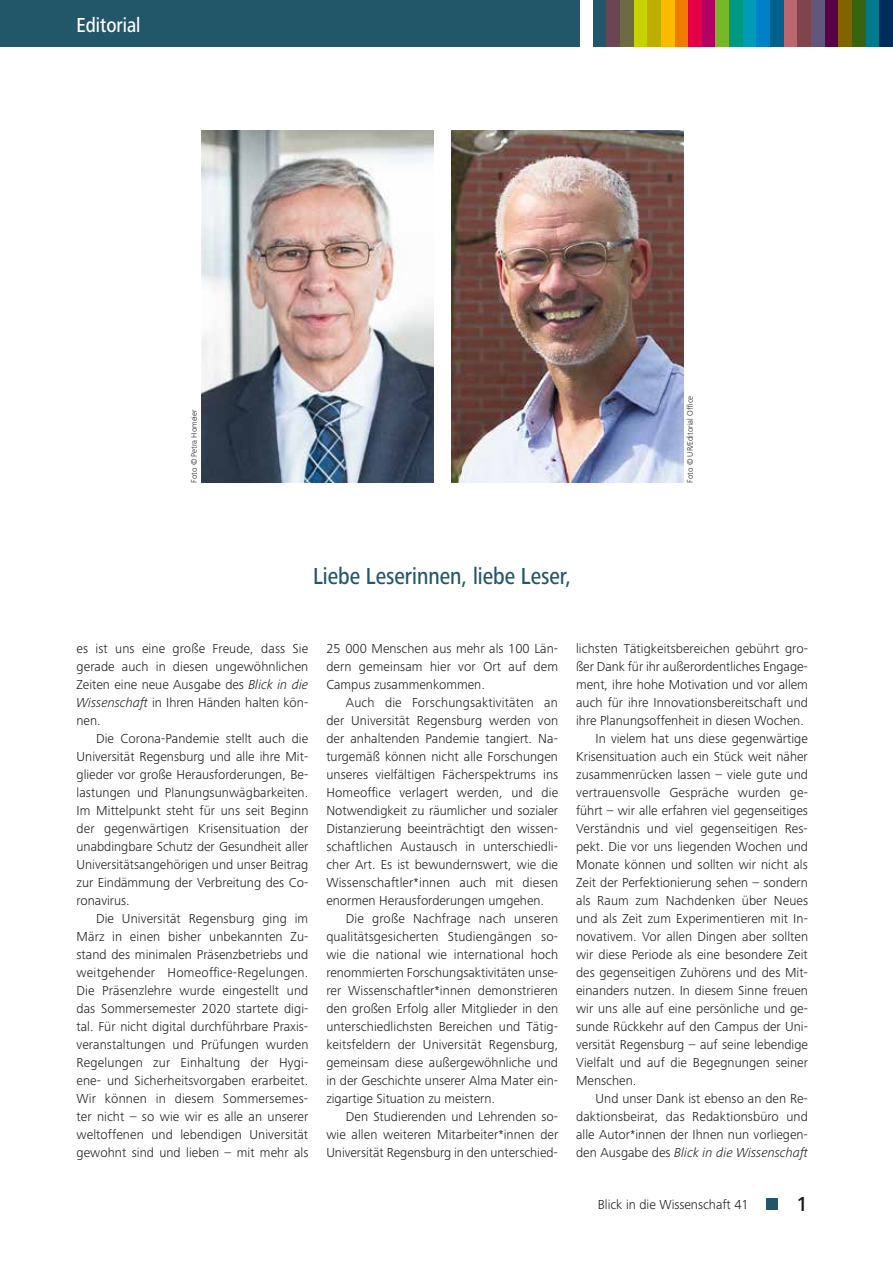
<style>
.page{position:relative;width:893px;height:1263px;background:#fff}
.page>*{position:absolute;margin:0;border:0;box-sizing:border-box;transform-origin:0 0}
.t1{font:500 24px "Frutiger Next LTW1 G";color:#225669;scale:.85 1}
.t2{font:500 21px "Frutiger Next LTW1 G";color:#fff;scale:.85 1}
.t3{font:500 21px "Frutiger Next LTW1 G";color:#1a1a18}
.t4{font:300 13.5px/18px "Frutiger Next LTW1 G";color:#1a1a18;text-align:justify}
.t5{font:italic 300 13.5px "Frutiger Next LTW1 G";color:#1a1a18}
.t6{font:300 8.25px "Frutiger Next LTW1 G";color:#1a1a18}
.s1{font-style:italic}
.s2{font-style:normal}
</style>
<div class="page">
<div style="left:767px;top:1198px;width:11px;height:11px;background:#225669"></div>
<div style="left:593px;top:0;width:13px;height:47px;background:#225669"></div>
<div style="left:606px;top:0;width:14px;height:47px;background:#6a4555"></div>
<div style="left:620px;top:0;width:14px;height:47px;background:#6e6a44"></div>
<div style="left:634px;top:0;width:13px;height:47px;background:#c7d300"></div>
<div style="left:647px;top:0;width:14px;height:47px;background:#bdad00"></div>
<div style="left:661px;top:0;width:14px;height:47px;background:#fbba00"></div>
<div style="left:675px;top:0;width:13px;height:47px;background:#ef7c00"></div>
<div style="left:688px;top:0;width:14px;height:47px;background:#e40045"></div>
<div style="left:702px;top:0;width:14px;height:47px;background:#b10061"></div>
<div style="left:716px;top:0;width:13px;height:47px;background:#76b828"></div>
<div style="left:729px;top:0;width:14px;height:47px;background:#009881"></div>
<div style="left:743px;top:0;width:14px;height:47px;background:#009bb4"></div>
<div style="left:757px;top:0;width:13px;height:47px;background:#0080c8"></div>
<div style="left:770px;top:0;width:14px;height:47px;background:#00618a"></div>
<div style="left:784px;top:0;width:13px;height:47px;background:#b96770"></div>
<div style="left:797px;top:0;width:14px;height:47px;background:#80454b"></div>
<div style="left:811px;top:0;width:14px;height:47px;background:#62567d"></div>
<div style="left:825px;top:0;width:13px;height:47px;background:#580247"></div>
<div style="left:838px;top:0;width:14px;height:47px;background:#826300"></div>
<div style="left:852px;top:0;width:14px;height:47px;background:#3a6311"></div>
<div style="left:866px;top:0;width:13px;height:47px;background:#007a8c"></div>
<div style="left:879px;top:0;width:14px;height:47px;background:#002d5b"></div>
<div style="left:0;top:0;width:579px;height:47px;background:#225669"></div>
<img style="left:451px;top:131px;width:232px;height:352px">
<img style="left:201px;top:131px;width:232px;height:352px">
<h2 class="t2" style="left:77px;top:13px;width:77px">Editorial</h2>
<p class="t6" style="left:189px;top:483px;width:75px;rotate:-90deg">Foto © Petra Homeier</p>
<h1 class="t1" style="left:313px;top:562px;width:305px">Liebe Leserinnen, liebe Leser,</h1>
<p class="t6" style="left:685px;top:483px;width:88px;rotate:-90deg">Foto © UR/Editorial Office</p>
<p class="t4" style="left:77px;top:639px;width:233px">es ist uns eine große Freude, dass Sie gerade auch in diesen ungewöhnlichen Zeiten eine neue Ausgabe des <span class="s1">Blick in die Wissenschaft</span> in Ihren Händen halten kön&shy;nen.</p>
<p class="t4" style="left:77px;top:729px;width:233px;text-indent:19px">Die Corona-Pandemie stellt auch die Universität Regensburg und alle ihre Mit&shy;glieder vor große Herausforderungen, Be&shy;lastungen und Planungsunwägbarkeiten.<br>Im Mittelpunkt steht für uns seit Beginn der gegenwärtigen Krisensituation der unabdingbare Schutz der Gesundheit aller Universitätsangehörigen und unser Beitrag zur Eindämmung der Verbreitung des Co&shy;ronavirus.</p>
<p class="t4" style="left:77px;top:909px;width:233px;text-indent:19px">Die Universität Regensburg ging im März in einen bisher unbekannten Zu&shy;stand des minimalen Präsenzbetriebs und weitgehender Homeoffice-Regelungen.<br>Die Präsenzlehre wurde eingestellt und das Sommersemester 2020 startete digi&shy;tal. Für nicht digital durchführbare Praxis&shy;veranstaltungen und Prüfungen wurden Regelungen zur Einhaltung der Hygi&shy;ene- und Sicherheitsvorgaben erarbeitet.<br>Wir können in diesem Sommersemes&shy;ter nicht – so wie wir es alle an unserer weltoffenen und lebendigen Universität gewohnt sind und lieben – mit mehr als</p>
<p class="t4" style="left:326px;top:639px;width:233px">25 000 Menschen aus mehr als 100 Län&shy;dern gemeinsam hier vor Ort auf dem Campus zusammenkommen.</p>
<p class="t4" style="left:326px;top:693px;width:233px;text-indent:19px">Auch die Forschungsaktivitäten an der Universität Regensburg werden von der anhaltenden Pandemie tangiert. Na&shy;turgemäß können nicht alle Forschungen unseres vielfältigen Fächerspektrums ins Homeoffice verlagert werden, und die Notwendigkeit zu räumlicher und sozialer Distanzierung beeinträchtigt den wissen&shy;schaftlichen Austausch in unterschiedli&shy;cher Art. Es ist bewundernswert, wie die Wissenschaftler*innen auch mit diesen enormen Herausforderungen umgehen.</p>
<p class="t4" style="left:326px;top:909px;width:233px;text-indent:19px">Die große Nachfrage nach unseren qualitätsgesicherten Studiengängen so&shy;wie die national wie international hoch renommierten Forschungsaktivitäten unse&shy;rer Wissenschaftler*innen demonstrieren den großen Erfolg aller Mitglieder in den unterschiedlichsten Bereichen und Tätig&shy;keitsfeldern der Universität Regensburg, gemeinsam diese außergewöhnliche und in der Geschichte unserer Alma Mater ein&shy;zigartige Situation zu meistern.</p>
<p class="t4" style="left:326px;top:1107px;width:233px;text-indent:19px">Den Studierenden und Lehrenden so&shy;wie allen weiteren Mitarbeiter*innen der Universität Regensburg in den unterschied-</p>
<p class="t4" style="left:576px;top:639px;width:233px">lichsten Tätigkeitsbereichen gebührt gro-</p>
<p class="t4" style="left:576px;top:657px;width:233px">ßer Dank für ihr außerordentliches Engage-</p>
<p class="t4" style="left:576px;top:675px;width:233px">ment, ihre hohe Motivation und vor allem</p>
<p class="t4" style="left:576px;top:693px;width:233px">auch für ihre Innovationsbereitschaft und</p>
<p class="t4" style="left:576px;top:711px;width:229px">ihre Planungsoffenheit in diesen Wochen.</p>
<p class="t4" style="left:596px;top:729px;width:214px">In vielem hat uns diese gegenwärtige</p>
<p class="t4" style="left:576px;top:747px;width:233px">Krisensituation auch ein Stück weit näher</p>
<p class="t4" style="left:576px;top:765px;width:233px">zusammenrücken lassen – viele gute und</p>
<p class="t4" style="left:576px;top:783px;width:233px">vertrauensvolle Gespräche wurden ge-</p>
<p class="t4" style="left:576px;top:801px;width:233px">führt – wir alle erfahren viel gegenseitiges</p>
<p class="t4" style="left:576px;top:819px;width:233px">Verständnis und viel gegenseitigen Res-</p>
<p class="t4" style="left:576px;top:837px;width:233px">pekt. Die vor uns liegenden Wochen und</p>
<p class="t4" style="left:576px;top:855px;width:233px">Monate können und sollten wir nicht als</p>
<p class="t4" style="left:576px;top:873px;width:233px">Zeit der Perfektionierung sehen – sondern</p>
<p class="t4" style="left:576px;top:891px;width:233px">als Raum zum Nachdenken über Neues</p>
<p class="t4" style="left:576px;top:909px;width:233px">und als Zeit zum Experimentieren mit In-</p>
<p class="t4" style="left:576px;top:927px;width:233px">novativem. Vor allen Dingen aber sollten</p>
<p class="t4" style="left:576px;top:945px;width:233px">wir diese Periode als eine besondere Zeit</p>
<p class="t4" style="left:576px;top:963px;width:233px">des gegenseitigen Zuhörens und des Mit-</p>
<p class="t4" style="left:576px;top:981px;width:233px">einanders nutzen. In diesem Sinne freuen</p>
<p class="t4" style="left:576px;top:999px;width:233px">wir uns alle auf eine persönliche und ge-</p>
<p class="t4" style="left:576px;top:1017px;width:233px">sunde Rückkehr auf den Campus der Uni-</p>
<p class="t4" style="left:576px;top:1035px;width:233px">versität Regensburg – auf seine lebendige</p>
<p class="t4" style="left:576px;top:1053px;width:233px">Vielfalt und auf die Begegnungen seiner</p>
<p class="t4" style="left:576px;top:1071px;width:62px">Menschen.</p>
<p class="t4" style="left:596px;top:1089px;width:214px">Und unser Dank ist ebenso an den Re-</p>
<p class="t4" style="left:576px;top:1107px;width:233px">daktionsbeirat, das Redaktionsbüro und</p>
<p class="t4" style="left:576px;top:1125px;width:233px">alle Autor*innen der Ihnen nun vorliegen-</p>
<p class="t5" style="left:576px;top:1144px;width:233px"><span class="s2">den Ausgabe des</span> Blick in die Wissenschaft</p>
<p class="t4" style="left:598px;top:1195px;width:152px">Blick in die Wissenschaft 41</p>
<h2 class="t3" style="left:796px;top:1192px;width:13px">1</h2>
</div>
